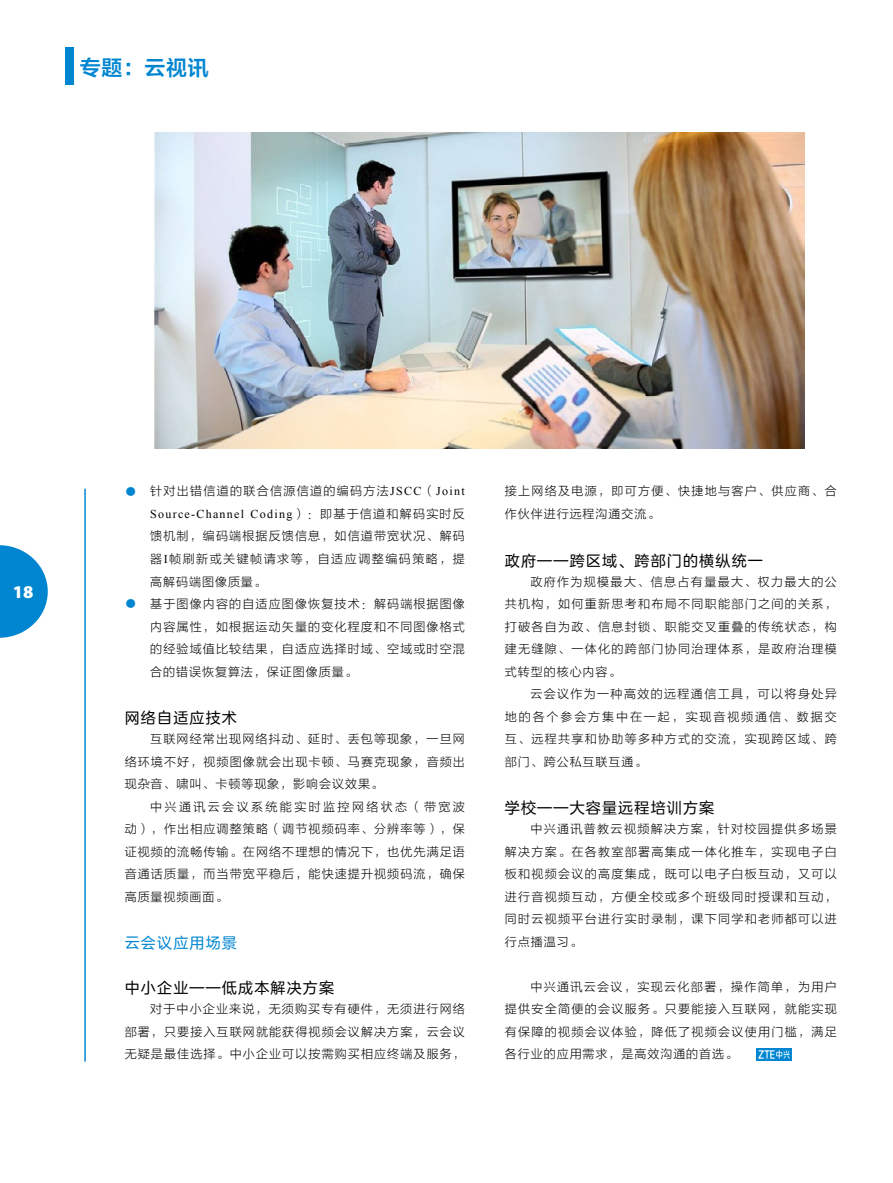
<style>
.page{position:relative;width:893px;height:1183px;background:#fff}
.page>*{position:absolute;margin:0;border:0;box-sizing:border-box;transform-origin:0 0}
.t1{font:21px "FZLTZCHK GBK1 0";color:#0086d1}
.t2{font:900 18px "Myriad Pro";color:#fff}
.t3{font:15px "FZLANTY JW GB1 0";letter-spacing:.08em;color:#000}
.t4{font:15px "FZLANTY JW GB1 0";letter-spacing:.08em;color:#0086d1}
.t5{font:12px/22.5px "FZLTXHK GBK1 0";letter-spacing:.095em;color:#000;text-align:justify}
.t6{font:12px "Times New Roman";letter-spacing:.105em;color:#000}
.s1{font-family:"Adobe Song Std";font-weight:300;color:#0086d1}
.s2{font-family:"Times New Roman"}
.s3{font-family:"FZLTXHK GBK1 0"}
</style>
<div class="page">
<div style="left:65px;top:48px;width:8px;height:37px;background:#0086d1"></div>
<svg style="left:0;top:545px;width:48px;height:92px"></svg>
<hr style="left:84px;top:488px;width:2px;height:573px;background:#0086d1">
<img style="left:756px;top:1048px;width:36px;height:11px">
<img style="left:154px;top:133px;width:651px;height:315px">
<h1 class="t1" style="left:80px;top:56px;width:131px">专题：云视讯</h1>
<h2 class="t2" style="left:13px;top:581px;width:22px">18</h2>
<p class="t5" style="left:125px;top:480px;width:342px"><span class="s1">●</span> 针对出错信道的联合信源信道的编码方法<span class="s2">JSCC</span>（<span class="s2">Joint</span></p>
<p class="t6" style="left:150px;top:505px;width:316px">Source-Channel Coding<span class="s3">）：即基于信道和解码实时反</span></p>
<p class="t5" style="left:150px;top:525px;width:316px">馈机制，编码端根据反馈信息，如信道带宽状况、解码器<span class="s2">I</span>帧刷新或关键帧请求等，自适应调整编码策略，提高解码端图像质量。</p>
<p class="t5" style="left:150px;top:592px;width:316px;text-indent:-26px"><span class="s1">●</span> 基于图像内容的自适应图像恢复技术：解码端根据图像内容属性，如根据运动矢量的变化程度和不同图像格式的经验域值比较结果，自适应选择时域、空域或时空混合的错误恢复算法，保证图像质量。</p>
<p class="t3" style="left:125px;top:709px;width:114px">网络自适应技术</p>
<p class="t5" style="left:125px;top:727px;width:342px;text-indent:26px">互联网经常出现网络抖动、延时、丢包等现象，一旦网络环境不好，视频图像就会出现卡顿、马赛克现象，音频出现杂音、啸叫、卡顿等现象，影响会议效果。</p>
<p class="t5" style="left:125px;top:795px;width:342px;text-indent:26px">中兴通讯云会议系统能实时监控网络状态（带宽波动），作出相应调整策略（调节视频码率、分辨率等），保证视频的流畅传输。在网络不理想的情况下，也优先满足语音通话质量，而当带宽平稳后，能快速提升视频码流，确保高质量视频画面。</p>
<p class="t4" style="left:125px;top:934px;width:114px">云会议应用场景</p>
<p class="t3" style="left:125px;top:979px;width:211px">中小企业——低成本解决方案</p>
<p class="t5" style="left:125px;top:997px;width:342px;text-indent:26px">对于中小企业来说，无须购买专有硬件，无须进行网络部署，只要接入互联网就能获得视频会议解决方案，云会议无疑是最佳选择。中小企业可以按需购买相应终端及服务，</p>
<p class="t5" style="left:505px;top:480px;width:333px">接上网络及电源，即可方便、快捷地与客户、供应商、合作伙伴进行远程沟通交流。</p>
<p class="t3" style="left:505px;top:552px;width:259px">政府——跨区域、跨部门的横纵统一</p>
<p class="t5" style="left:505px;top:570px;width:333px;text-indent:26px">政府作为规模最大、信息占有量最大、权力最大的公共机构，如何重新思考和布局不同职能部门之间的关系，打破各自为政、信息封锁、职能交叉重叠的传统状态，构建无缝隙、一体化的跨部门协同治理体系，是政府治理模式转型的核心内容。</p>
<p class="t5" style="left:505px;top:682px;width:333px;text-indent:26px">云会议作为一种高效的远程通信工具，可以将身处异地的各个参会方集中在一起，实现音视频通信、数据交互、远程共享和协助等多种方式的交流，实现跨区域、跨部门、跨公私互联互通。</p>
<p class="t3" style="left:505px;top:799px;width:211px">学校——大容量远程培训方案</p>
<p class="t5" style="left:505px;top:817px;width:333px;text-indent:26px">中兴通讯普教云视频解决方案，针对校园提供多场景解决方案。在各教室部署高集成一体化推车，实现电子白板和视频会议的高度集成，既可以电子白板互动，又可以进行音视频互动，方便全校或多个班级同时授课和互动，同时云视频平台进行实时录制，课下同学和老师都可以进行点播温习。</p>
<p class="t5" style="left:505px;top:975px;width:333px;text-indent:26px">中兴通讯云会议，实现云化部署，操作简单，为用户提供安全简便的会议服务。只要能接入互联网，就能实现有保障的视频会议体验，降低了视频会议使用门槛，满足各行业的应用需求，是高效沟通的首选。</p>
</div>
